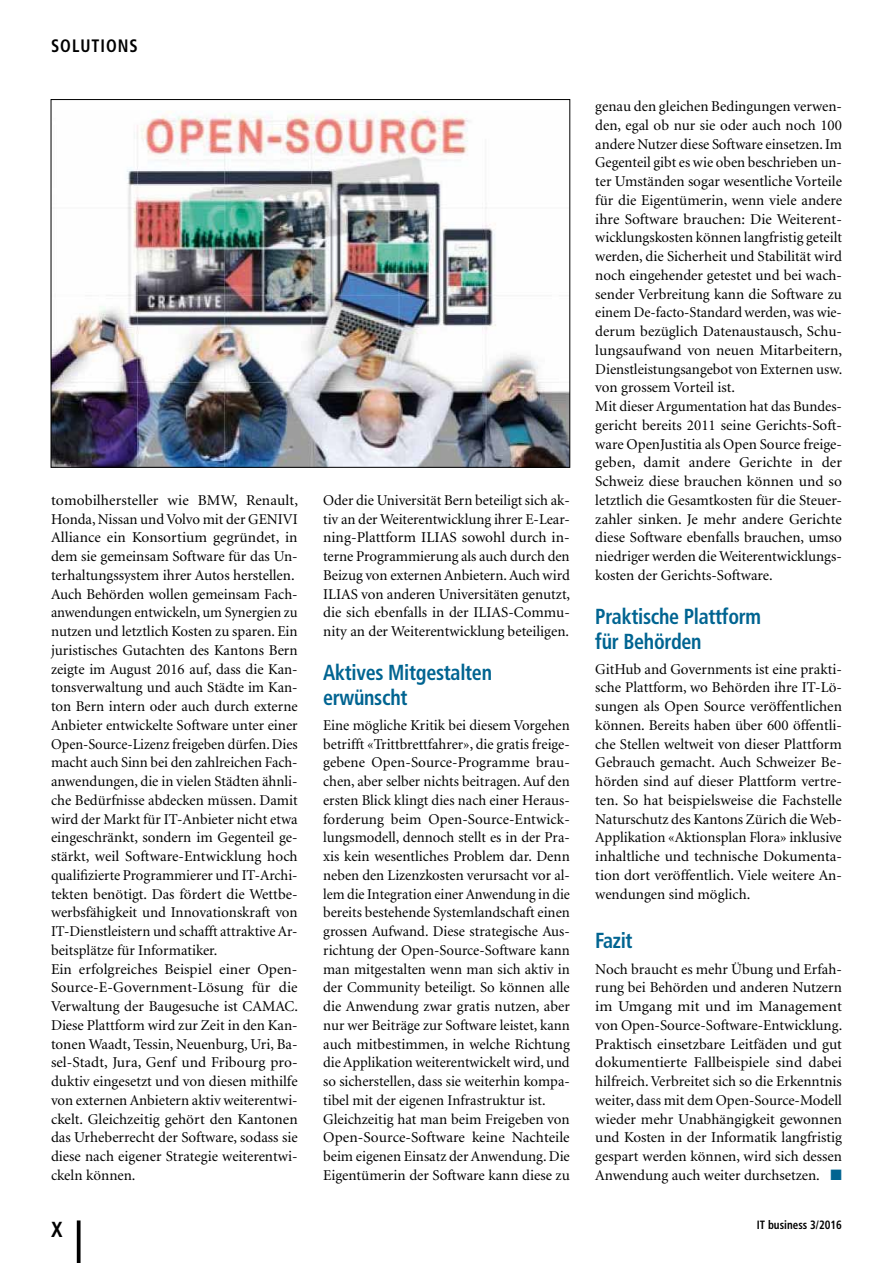
<style>
.page{position:relative;width:893px;height:1263px;background:#fff}
.page>*{position:absolute;margin:0;border:0;box-sizing:border-box;transform-origin:0 0}
.t1{font:700 condensed 21.75px/24.8px "Frutiger";letter-spacing:-.015em;color:#006491;scale:.92 1}
.t2{font:700 condensed 21.75px "Frutiger";color:#000;scale:.92 1}
.t3{font:700 condensed 18px "Frutiger";letter-spacing:.06em;color:#000;scale:.92 1}
.t4{font:15px/18.8px "Minion";color:#000;text-align:justify}
.t5{font:15px/18.8px "Minion";color:#000;scale:1.04 1}
.t6{font:700 condensed 12px "Frutiger";color:#000;scale:.92 1}
.s1{color:#006491}
</style>
<div class="page">
<svg style="left:77px;top:1220px;width:4px;height:43px"></svg>
<img style="left:53px;top:111px;width:515px;height:355px">
<p class="t3" style="left:51px;top:35px;width:96px">SOLUTIONS</p>
<p class="t5" style="left:51px;top:491px;width:239px">tomobilhersteller wie BMW, Renault, Honda, Nissan und Volvo mit der GENIVI Alliance ein Konsortium gegründet, in dem sie gemeinsam Software für das Un&shy;terhaltungssystem ihrer Autos herstellen.<br>Auch Behörden wollen gemeinsam Fach&shy;anwendungen entwickeln, um Synergien zu nutzen und letztlich Kosten zu sparen. Ein juristisches Gutachten des Kantons Bern zeigte im August 2016 auf, dass die Kan&shy;tonsverwaltung und auch Städte im Kan&shy;ton Bern intern oder auch durch externe Anbieter entwickelte Software unter einer Open-Source-Lizenz freigeben dürfen. Dies macht auch Sinn bei den zahlreichen Fach&shy;anwendungen, die in vielen Städten ähnli&shy;che Bedürfnisse abdecken müssen. Damit wird der Markt für IT-Anbieter nicht etwa eingeschränkt, sondern im Gegenteil ge&shy;stärkt, weil Software-Entwicklung hoch qualifizierte Programmierer und IT-Archi&shy;tekten benötigt. Das fördert die Wettbe&shy;werbsfähigkeit und Innovationskraft von IT-Dienstleistern und schafft attraktive Ar&shy;beitsplätze für Informatiker.<br>Ein erfolgreiches Beispiel einer Open-Source-E-Government-Lösung für die Verwaltung der Baugesuche ist CAMAC.<br>Diese Plattform wird zur Zeit in den Kan&shy;tonen Waadt, Tessin, Neuenburg, Uri, Ba&shy;sel-Stadt, Jura, Genf und Fribourg pro&shy;duktiv eingesetzt und von diesen mithilfe von externen Anbietern aktiv weiterentwi&shy;ckelt. Gleichzeitig gehört den Kantonen das Urheberrecht der Software, sodass sie diese nach eigener Strategie weiterentwi&shy;ckeln können.</p>
<p class="t4" style="left:323px;top:491px;width:249px">Oder die Universität Bern beteiligt sich ak&shy;tiv an der Weiterentwicklung ihrer E-Lear&shy;ning-Plattform ILIAS sowohl durch in&shy;terne Programmierung als auch durch den Beizug von externen Anbietern. Auch wird ILIAS von anderen Universitäten genutzt, die sich ebenfalls in der ILIAS-Commu&shy;nity an der Weiterentwicklung beteiligen.</p>
<h1 class="t1" style="left:323px;top:660px;width:185px">Aktives Mitgestalten erwünscht</h1>
<p class="t4" style="left:323px;top:716px;width:248px;text-align:left">Eine mögliche Kritik bei diesem Vorgehen betrifft «Trittbrettfahrer», die gratis freige&shy;gebene Open-Source-Programme brau&shy;chen, aber selber nichts beitragen. Auf den ersten Blick klingt dies nach einer Heraus&shy;forderung beim Open-Source-Entwick&shy;lungsmodell, dennoch stellt es in der Pra&shy;xis kein wesentliches Problem dar. Denn neben den Lizenzkosten verursacht vor al&shy;lem die Integration einer Anwendung in die bereits bestehende Systemlandschaft einen grossen Aufwand. Diese strategische Aus&shy;richtung der Open-Source-Software kann man mitgestalten wenn man sich aktiv in der Community beteiligt. So können alle die Anwendung zwar gratis nutzen, aber nur wer Beiträge zur Software leistet, kann auch mitbestimmen, in welche Richtung die Applikation weiterentwickelt wird, und so sicherstellen, dass sie weiterhin kompa&shy;tibel mit der eigenen Infrastruktur ist.<br>Gleichzeitig hat man beim Freigeben von Open-Source-Software keine Nachteile beim eigenen Einsatz der Anwendung. Die Eigentümerin der Software kann diese zu</p>
<p class="t4" style="left:595px;top:97px;width:248px;text-align:left">genau den gleichen Bedingungen verwen&shy;den, egal ob nur sie oder auch noch 100 andere Nutzer diese Software einsetzen. Im Gegenteil gibt es wie oben beschrieben un&shy;ter Umständen sogar wesentliche Vorteile für die Eigentümerin, wenn viele andere ihre Software brauchen: Die Weiterent&shy;wicklungskosten können langfristig geteilt werden, die Sicherheit und Stabilität wird noch eingehender getestet und bei wach&shy;sender Verbreitung kann die Software zu einem De-facto-Standard werden, was wie&shy;derum bezüglich Datenaustausch, Schu&shy;lungsaufwand von neuen Mitarbeitern, Dienstleistungsangebot von Externen usw. von grossem Vorteil ist.<br>Mit dieser Argumentation hat das Bundes&shy;gericht bereits 2011 seine Gerichts-Soft&shy;ware OpenJustitia als Open Source freige&shy;geben, damit andere Gerichte in der Schweiz diese brauchen können und so letztlich die Gesamtkosten für die Steuer&shy;zahler sinken. Je mehr andere Gerichte diese Software ebenfalls brauchen, umso niedriger werden die Weiterentwicklungs&shy;kosten der Gerichts-Software.</p>
<h1 class="t1" style="left:595px;top:604px;width:182px">Praktische Plattform für Behörden</h1>
<p class="t4" style="left:595px;top:660px;width:248px">GitHub and Governments ist eine prakti&shy;sche Plattform, wo Behörden ihre IT-Lö&shy;sungen als Open Source veröffentlichen können. Bereits haben über 600 öffentli&shy;che Stellen weltweit von dieser Plattform Gebrauch gemacht. Auch Schweizer Be&shy;hörden sind auf dieser Plattform vertre&shy;ten. So hat beispielsweise die Fachstelle Naturschutz des Kantons Zürich die Web-Applikation «Aktionsplan Flora» inklusive inhaltliche und technische Dokumenta&shy;tion dort veröffentlich. Viele weitere An&shy;wendungen sind möglich.</p>
<h1 class="t1" style="left:595px;top:928px;width:42px">Fazit</h1>
<p class="t4" style="left:595px;top:960px;width:248px">Noch braucht es mehr Übung und Erfah&shy;rung bei Behörden und anderen Nutzern im Umgang mit und im Management von Open-Source-Software-Entwicklung.<br>Praktisch einsetzbare Leitfäden und gut dokumentierte Fallbeispiele sind dabei hilfreich. Verbreitet sich so die Erkenntnis weiter, dass mit dem Open-Source-Modell wieder mehr Unabhängigkeit gewonnen und Kosten in der Informatik langfristig gespart werden können, wird sich dessen Anwendung auch weiter durchsetzen. <span class="s1">■</span></p>
<h1 class="t2" style="left:51px;top:1216px;width:14px">X</h1>
<p class="t6" style="left:757px;top:1218px;width:94px">IT business 3/2016</p>
</div>
